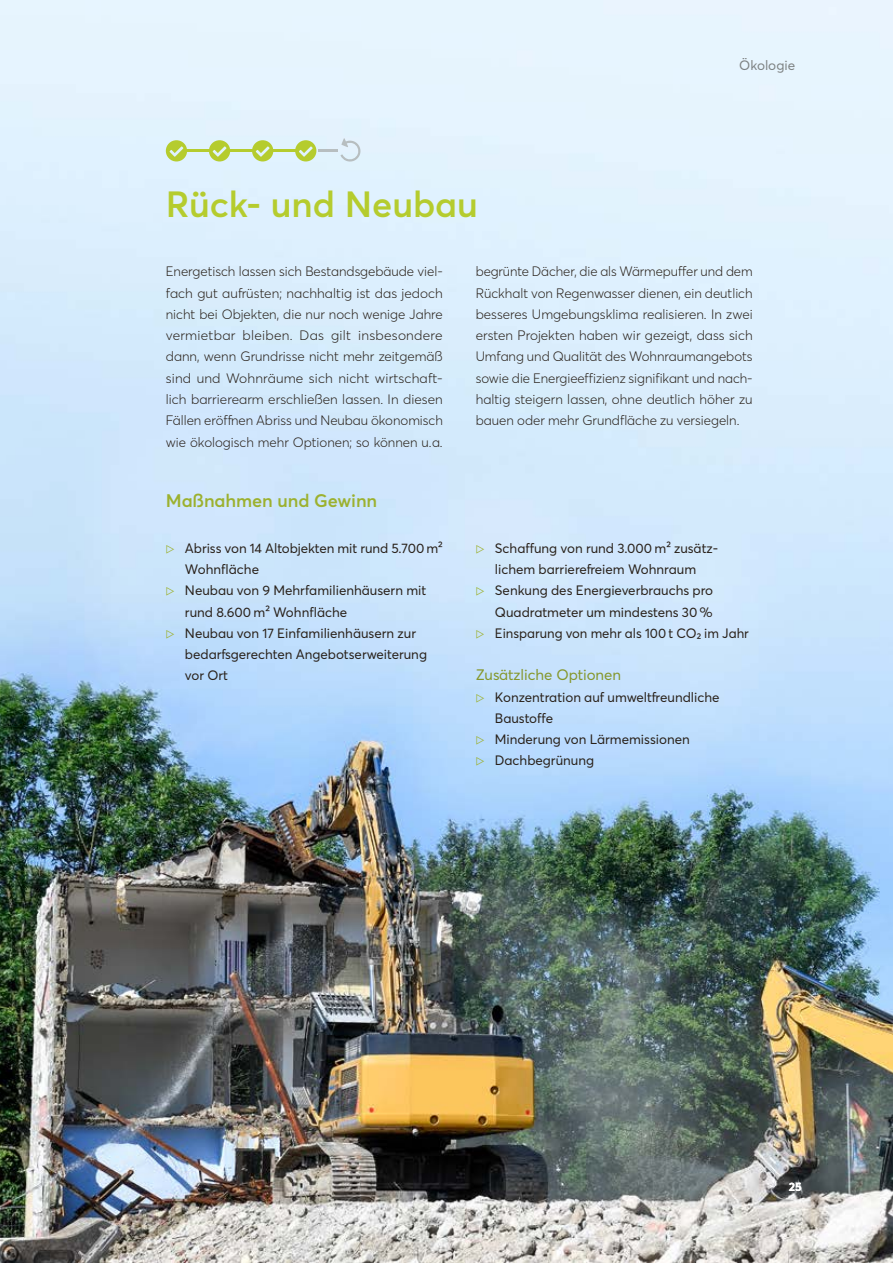
<style>
.page{position:relative;width:893px;height:1263px;background:#fff}
.page>*{position:absolute;margin:0;border:0;box-sizing:border-box;transform-origin:0 0}
.t1{font:600 36px "Averta PE";letter-spacing:-.005em;color:#b5cc2e}
.t2{font:600 18px "Averta PE";letter-spacing:-.005em;color:#9cb12f}
.t3{font:15px "Averta PE";letter-spacing:-.005em;color:#85972c}
.t4{font:300 13.5px/21.3px "Averta PE";color:#29211a;text-align:justify}
.t5{font:13.5px "Averta PE";color:#29211a}
.t6{font:13.5px "Averta PE";color:#7b8284}
.t7{font:700 12px "Averta PE";color:#fff}
.s1{font-weight:300;color:#9cb12f}
</style>
<div class="page">
<img style="left:0;top:0;width:893px;height:1263px">
<hr style="left:318px;top:150px;width:20px;height:2px;background:#b7bec0">
<hr style="left:184px;top:150px;width:26px;height:2px;background:#b5cc2e">
<hr style="left:228px;top:150px;width:26px;height:2px;background:#b5cc2e">
<hr style="left:272px;top:150px;width:24px;height:2px;background:#b5cc2e">
<svg style="left:166px;top:140px;width:21px;height:21px"></svg>
<svg style="left:252px;top:140px;width:21px;height:21px"></svg>
<svg style="left:340px;top:138px;width:21px;height:25px"></svg>
<svg style="left:295px;top:140px;width:21px;height:21px"></svg>
<svg style="left:209px;top:140px;width:21px;height:21px"></svg>
<h1 class="t1" style="left:166px;top:179px;width:314px">Rück- und Neubau</h1>
<p class="t6" style="left:739px;top:56px;width:57px">Ökologie</p>
<p class="t4" style="left:166px;top:260px;width:279px">Energetisch lassen sich Bestandsgebäude viel&shy;fach gut aufrüsten; nachhaltig ist das jedoch nicht bei Objekten, die nur noch wenige Jahre vermietbar bleiben. Das gilt insbesondere dann, wenn Grundrisse nicht mehr zeitgemäß sind und Wohnräume sich nicht wirtschaft&shy;lich barrierearm erschließen lassen. In diesen Fällen eröffnen Abriss und Neubau ökonomisch wie ökologisch mehr Optionen; so können u. a.</p>
<p class="t4" style="left:476px;top:260px;width:278px">begrünte Dächer, die als Wärmepuffer und dem Rückhalt von Regenwasser dienen, ein deutlich besseres Umgebungsklima realisieren. In zwei ersten Projekten haben wir gezeigt, dass sich Umfang und Qualität des Wohnraumangebots sowie die Energieeffizienz signifikant und nach&shy;haltig steigern lassen, ohne deutlich höher zu bauen oder mehr Grundfläche zu versiegeln.</p>
<h2 class="t2" style="left:166px;top:487px;width:213px">Maßnahmen und Gewinn</h2>
<p class="t5" style="left:166px;top:539px;width:278px"><span class="s1">▷</span> Abriss von 14 Altobjekten mit rund 5.700 m2</p>
<p class="t5" style="left:185px;top:560px;width:76px">Wohnfläche</p>
<p class="t5" style="left:166px;top:581px;width:262px"><span class="s1">▷</span> Neubau von 9 Mehrfamilienhäusern mit</p>
<p class="t5" style="left:185px;top:602px;width:164px">rund 8.600 m2 Wohnfläche</p>
<p class="t5" style="left:166px;top:624px;width:252px"><span class="s1">▷</span> Neubau von 17 Einfamilienhäusern zur</p>
<p class="t5" style="left:185px;top:645px;width:244px">bedarfsgerechten Angebotserweiterung</p>
<p class="t5" style="left:185px;top:666px;width:45px">vor Ort</p>
<p class="t5" style="left:476px;top:539px;width:242px"><span class="s1">▷</span> Schaffung von rund 3.000 m2 zusätz-</p>
<p class="t5" style="left:495px;top:560px;width:203px">lichem barrierefreiem Wohnraum</p>
<p class="t5" style="left:476px;top:581px;width:239px"><span class="s1">▷</span> Senkung des Energieverbrauchs pro</p>
<p class="t5" style="left:495px;top:603px;width:220px">Quadratmeter um mindestens 30 %</p>
<p class="t5" style="left:476px;top:624px;width:275px"><span class="s1">▷</span> Einsparung von mehr als 100 t CO2 im Jahr</p>
<p class="t3" style="left:476px;top:665px;width:147px">Zusätzliche Optionen</p>
<p class="t5" style="left:476px;top:688px;width:245px"><span class="s1">▷</span> Konzentration auf umweltfreundliche</p>
<p class="t5" style="left:495px;top:709px;width:60px">Baustoffe</p>
<p class="t5" style="left:476px;top:730px;width:216px"><span class="s1">▷</span> Minderung von Lärmemissionen</p>
<p class="t5" style="left:476px;top:751px;width:120px"><span class="s1">▷</span> Dachbegrünung</p>
<p class="t7" style="left:789px;top:1178px;width:14px">25</p>
</div>
